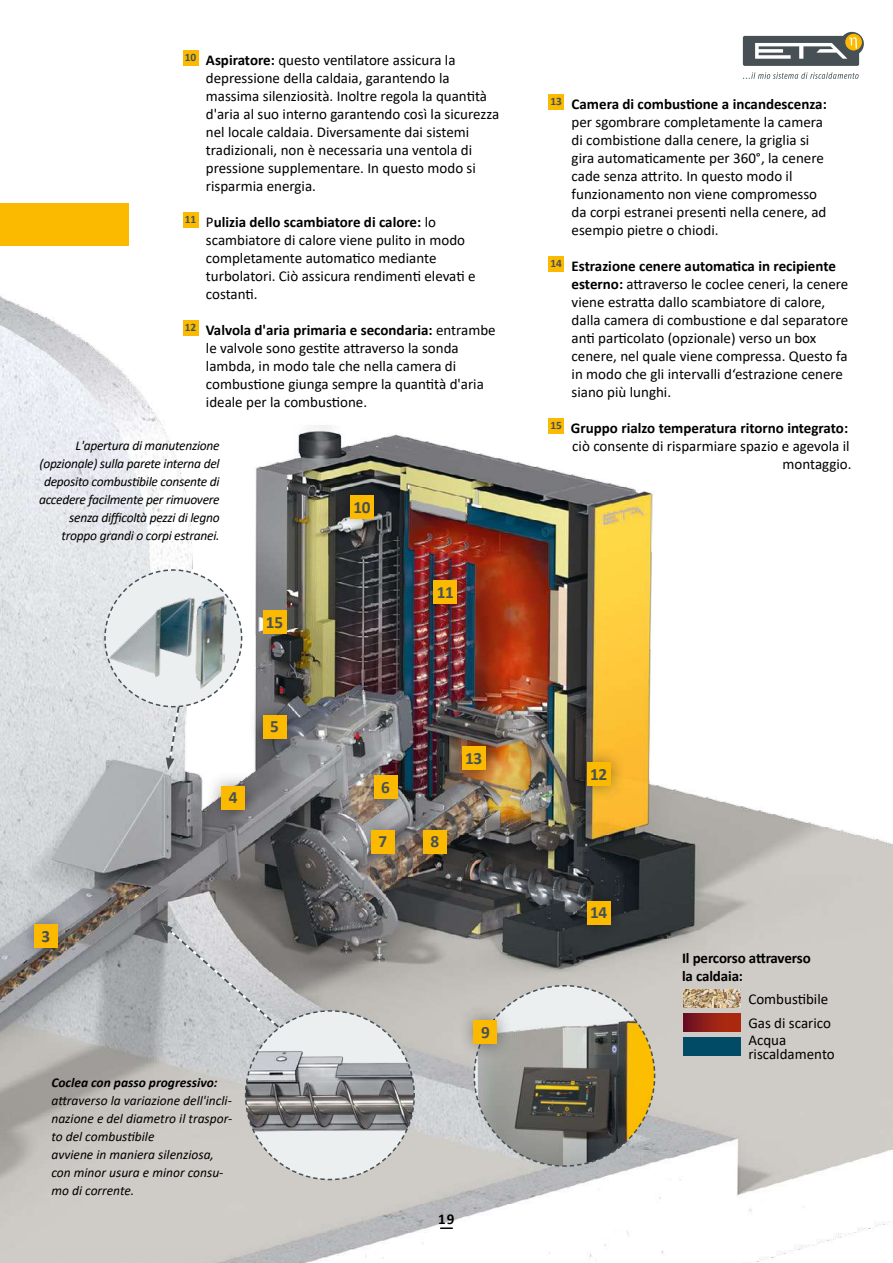
<style>
.page{position:relative;width:893px;height:1263px;background:#fff}
.page>*{position:absolute;margin:0;border:0;box-sizing:border-box;transform-origin:0 0}
.t1{font:700 17.25px "Calibri";letter-spacing:-.03em;color:#465055}
.t2{font:15px/18px "Calibri";color:#000}
.t3{font:700 15px/18px "Calibri";letter-spacing:-.01em;color:#000}
.t4{font:italic 13.5px/18px "Calibri";letter-spacing:-.02em;color:#000;text-align:right}
.t5{font:italic 13.5px/18px "Calibri";color:#000}
.t6{font:italic 700 13.5px "Calibri";color:#000}
.s1{font-weight:700}
</style>
<div class="page">
<img style="left:0;top:256px;width:893px;height:1007px">
<div style="left:18px;top:909px;width:56px;height:55px;background:#000;opacity:.4"></div>
<div style="left:34px;top:924px;width:24px;height:24px;background:#fbba00"></div>
<div style="left:206px;top:770px;width:55px;height:55px;background:#000;opacity:.4"></div>
<div style="left:221px;top:786px;width:24px;height:23px;background:#fbba00"></div>
<div style="left:247px;top:699px;width:55px;height:55px;background:#000;opacity:.4"></div>
<div style="left:263px;top:715px;width:23px;height:23px;background:#fbba00"></div>
<div style="left:335px;top:479px;width:55px;height:55px;background:#000;opacity:.4"></div>
<div style="left:350px;top:495px;width:24px;height:24px;background:#fbba00"></div>
<div style="left:418px;top:565px;width:55px;height:55px;background:#000;opacity:.4"></div>
<div style="left:434px;top:580px;width:23px;height:24px;background:#fbba00"></div>
<div style="left:571px;top:747px;width:55px;height:55px;background:#000;opacity:.4"></div>
<div style="left:587px;top:762px;width:23px;height:24px;background:#fbba00"></div>
<div style="left:446px;top:731px;width:55px;height:55px;background:#000;opacity:.4"></div>
<div style="left:462px;top:746px;width:23px;height:24px;background:#fbba00"></div>
<div style="left:358px;top:760px;width:55px;height:55px;background:#000;opacity:.4"></div>
<div style="left:374px;top:776px;width:23px;height:23px;background:#fbba00"></div>
<div style="left:356px;top:814px;width:55px;height:55px;background:#000;opacity:.4"></div>
<div style="left:371px;top:830px;width:24px;height:23px;background:#fbba00"></div>
<div style="left:407px;top:814px;width:55px;height:55px;background:#000;opacity:.4"></div>
<div style="left:423px;top:830px;width:23px;height:23px;background:#fbba00"></div>
<div style="left:571px;top:885px;width:55px;height:55px;background:#000;opacity:.4"></div>
<div style="left:587px;top:901px;width:23px;height:23px;background:#fbba00"></div>
<svg style="left:103px;top:568px;width:140px;height:202px"></svg>
<div style="left:0;top:203px;width:129px;height:43px;background:#fbba00"></div>
<svg style="left:441px;top:1227px;width:11px;height:2px"></svg>
<svg style="left:161px;top:923px;width:255px;height:258px;background:#b6b7b6"></svg>
<svg style="left:473px;top:984px;width:183px;height:183px;background:#9e9a89"></svg>
<div style="left:458px;top:1004px;width:55px;height:55px;background:#000;opacity:.4"></div>
<div style="left:474px;top:1020px;width:23px;height:24px;background:#fbba00"></div>
<img style="left:683px;top:989px;width:57px;height:18px">
<div style="left:683px;top:1013px;width:57px;height:18px;background:linear-gradient(to right,#6d1023,#b9300b)"></div>
<div style="left:683px;top:1037px;width:57px;height:18px;background:#014b67"></div>
<div style="left:549px;top:94px;width:15px;height:15px;background:#fbba00"></div>
<div style="left:549px;top:256px;width:15px;height:15px;background:#fbba00"></div>
<div style="left:549px;top:418px;width:15px;height:15px;background:#fbba00"></div>
<div style="left:183px;top:50px;width:15px;height:15px;background:#fbba00"></div>
<div style="left:183px;top:212px;width:15px;height:15px;background:#fbba00"></div>
<div style="left:183px;top:320px;width:15px;height:15px;background:#fbba00"></div>
<div style="left:263px;top:611px;width:23px;height:23px;background:#fbba00"></div>
<div style="left:743px;top:36px;width:116px;height:30px;background:#465055;border-radius:2px"></div>
<svg style="left:840px;top:32px;width:24px;height:24px"></svg>
<div style="left:845px;top:34px;width:17px;height:16px;background:#fbba00;border-radius:50%"></div>
<svg style="left:755px;top:37px;width:102px;height:22px"></svg>
<svg style="left:743px;top:72px;width:116px;height:7px"></svg>
<p class="t2" style="left:206px;top:51px;width:295px;text-indent:-21px"><sup>10</sup> <span class="s1">Aspiratore:</span> questo ventilatore assicura la depressione della caldaia, garantendo la massima silenziosità. Inoltre regola la quantità d'aria al suo interno garantendo così la sicurezza nel locale caldaia. Diversamente dai sistemi tradizionali, non è necessaria una ventola di pressione supplementare. In questo modo si risparmia energia.</p>
<p class="t2" style="left:206px;top:213px;width:271px;text-indent:-21px"><sup>11</sup> P<span class="s1">ulizia dello scambiatore di calore:</span> lo scambiatore di calore viene pulito in modo completamente automatico mediante turbolatori. Ciò assicura rendimenti elevati e costanti.</p>
<p class="t2" style="left:206px;top:321px;width:291px;text-indent:-21px"><sup>12</sup> <span class="s1">Valvola d'aria primaria e secondaria:</span> entrambe le valvole sono gestite attraverso la sonda lambda, in modo tale che nella camera di combustione giunga sempre la quantità d'aria ideale per la combustione.</p>
<p class="t4" style="left:39px;top:436px;width:182px">L'apertura di manutenzione (opzionale) sulla parete interna del deposito combustibile consente di accedere facilmente per rimuovere senza difficoltà pezzi di legno troppo grandi o corpi estranei.</p>
<p class="t1" style="left:266px;top:610px;width:19px">15</p>
<p class="t1" style="left:229px;top:785px;width:10px">4</p>
<p class="t1" style="left:270px;top:714px;width:10px">5</p>
<p class="t1" style="left:41px;top:924px;width:10px">3</p>
<p class="t6" style="left:51px;top:1073px;width:168px">Coclea con passo progressivo:</p>
<p class="t5" style="left:51px;top:1091px;width:182px">attraverso la variazione dell'incli&shy;nazione e del diametro il traspor&shy;to del combustibile<br>avviene in maniera silenziosa, con minor usura e minor consu&shy;mo di corrente.</p>
<p class="t1" style="left:354px;top:495px;width:18px">10</p>
<p class="t1" style="left:437px;top:580px;width:18px">11</p>
<p class="t1" style="left:381px;top:775px;width:10px">6</p>
<p class="t1" style="left:379px;top:829px;width:10px">7</p>
<p class="t1" style="left:430px;top:829px;width:10px">8</p>
<p class="t1" style="left:465px;top:746px;width:18px">13</p>
<p class="t1" style="left:481px;top:1020px;width:10px">9</p>
<p class="t3" style="left:438px;top:1210px;width:18px">19</p>
<p class="t2" style="left:572px;top:95px;width:257px;text-indent:-21px"><sup>13</sup> <span class="s1">Camera di combustione a incandescenza: </span>per sgombrare completamente la camera di combistione dalla cenere, la griglia si gira automaticamente per 360°, la cenere cade senza attrito. In questo modo il funzionamento non viene compromesso da corpi estranei presenti nella cenere, ad esempio pietre o chiodi.</p>
<p class="t2" style="left:572px;top:257px;width:278px;text-indent:-21px"><sup>14</sup> <span class="s1">Estrazione cenere automatica in recipiente esterno:</span> attraverso le coclee ceneri, la cenere viene estratta dallo scambiatore di calore, dalla camera di combustione e dal separatore anti particolato (opzionale) verso un box cenere, nel quale viene compressa. Questo fa in modo che gli intervalli d‘estrazione cenere siano più lunghi.</p>
<p class="t2" style="left:550px;top:419px;width:303px;text-align:right"><sup>15</sup> <span class="s1">Gruppo rialzo temperatura ritorno integrato: </span>ciò consente di risparmiare spazio e agevola il montaggio.</p>
<p class="t1" style="left:590px;top:762px;width:18px">12</p>
<p class="t1" style="left:590px;top:900px;width:18px">14</p>
<p class="t3" style="left:682px;top:949px;width:130px">Il percorso attraverso la caldaia:</p>
<p class="t2" style="left:748px;top:986px;width:84px;line-height:24px">Combustibile<br>Gas di scarico</p>
<p class="t2" style="left:748px;top:1033px;width:88px;line-height:13.5px">Acqua riscaldamento</p>
</div>
